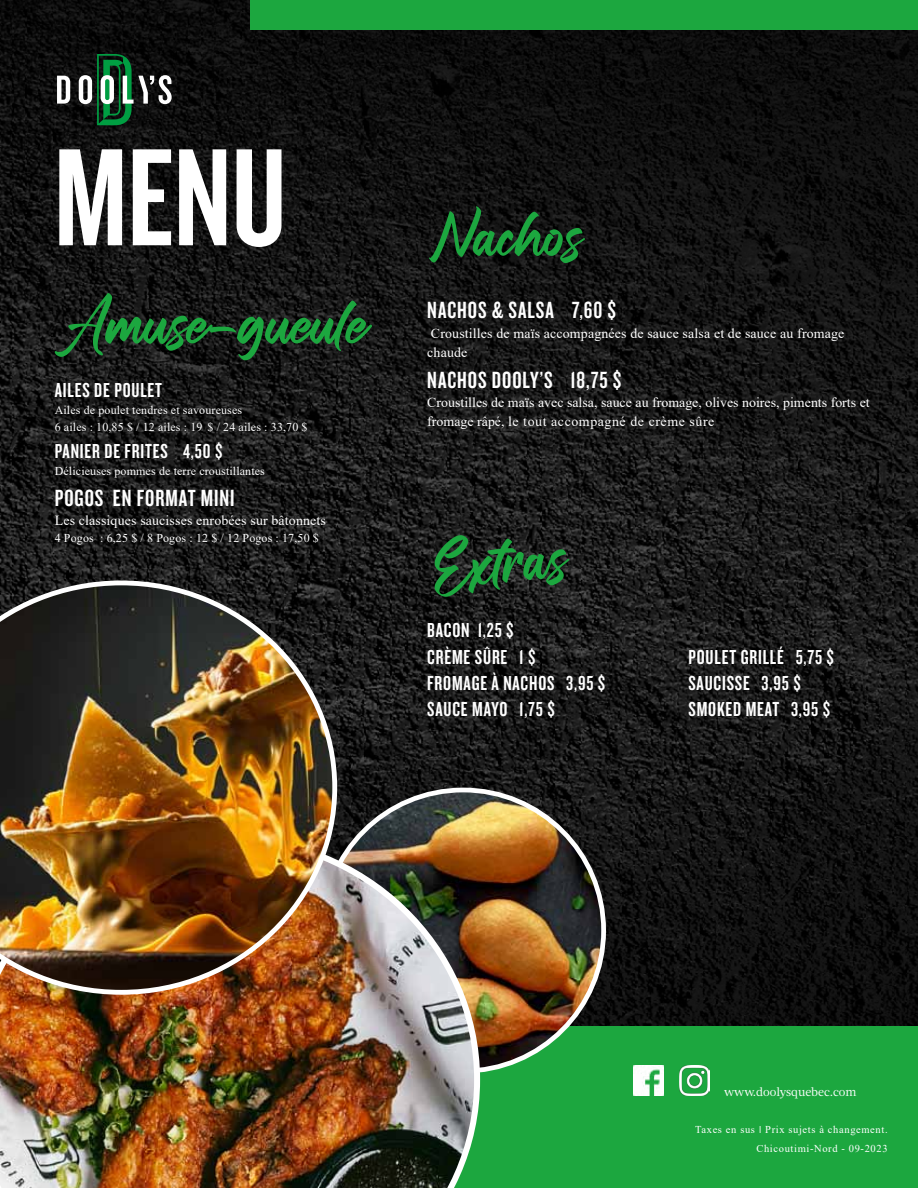
<style>
.page{position:relative;width:918px;height:1188px;background:#fff}
.page>*{position:absolute;margin:0;border:0;box-sizing:border-box;transform-origin:0 0}
.t1{font:144px "Knockout HTF48 Featherweight";color:#fff}
.t2{font:54px "Fallinlove";letter-spacing:.01em;color:#1ca73f}
.t3{font:24.3px "Knockout HTF48 Featherweight";letter-spacing:.04em;color:#fff}
.t4{font:21px/26.2px "Knockout HTF48 Featherweight";letter-spacing:.04em;color:#fff}
.t5{font:13.95px/19.2px "Times New Roman";letter-spacing:.01em;color:#fff}
.t6{font:12px/17.2px "Times New Roman";letter-spacing:.01em;color:#fff}
.t7{font:12px "Acta";letter-spacing:-.005em;color:#fff}
.t8{font:10.5px/19.4px "Times New Roman";letter-spacing:.06em;color:#fff;text-align:right}
.s1{font-family:"Knockout 27 Junior Bantamwt"}
</style>
<div class="page">
<img style="left:0;top:0;width:918px;height:1026px">
<div style="left:0;top:1026px;width:918px;height:162px;background:#1ca73f"></div>
<svg style="left:57px;top:76px;width:13px;height:28px"></svg>
<svg style="left:79px;top:54px;width:93px;height:71px;background:#314a3c"></svg>
<div style="left:250px;top:0;width:668px;height:29px;background:#1ca73f"></div>
<img style="left:633px;top:1066px;width:30px;height:30px">
<img style="left:680px;top:1066px;width:29px;height:30px">
<img style="left:323px;top:790px;width:281px;height:281px;border-radius:141px">
<img style="left:0;top:835px;width:480px;height:353px">
<img style="left:0;top:581px;width:337px;height:414px">
<h1 class="t1" style="left:54px;top:125px;width:224px">MENU</h1>
<h2 class="t2" style="left:55px;top:293px;width:312px">Amuse-gueule</h2>
<h3 class="t4" style="left:55px;top:378px;width:109px">AILES DE POULET</h3>
<p class="t6" style="left:55px;top:401px;width:254px">Ailes de poulet tendres et savoureuses<br>6 ailes : 10,85 $ / 12 ailes : 19 $ / 24 ailes : 33,70 $</p>
<h3 class="t4" style="left:55px;top:438px;width:94px">PANIER DE FRITES</h3>
<h3 class="t4" style="left:183px;top:438px;width:41px">4,50 $</h3>
<p class="t6" style="left:55px;top:462px;width:212px">Délicieuses pommes de terre croustillantes</p>
<h3 class="t3" style="left:55px;top:486px;width:180px">POGOS EN FORMAT MINI</h3>
<p class="t5" style="left:55px;top:510px;width:273px">Les classiques saucisses enrobées sur bâtonnets</p>
<p class="t6" style="left:55px;top:529px;width:266px">4 Pogos : 6,25 $ / 8 Pogos : 12 $ / 12 Pogos : 17,50 $</p>
<h2 class="t2" style="left:427px;top:206px;width:155px">Nachos</h2>
<h3 class="t3" style="left:427px;top:298px;width:190px">NACHOS &amp; SALSA 7,60 $</h3>
<p class="t5" style="left:427px;top:323px;width:419px">Croustilles de maïs accompagnées de sauce salsa et de sauce au fromage chaude</p>
<h3 class="t3" style="left:427px;top:368px;width:196px">NACHOS DOOLY’S 18,75 $</h3>
<p class="t5" style="left:427px;top:392px;width:444px">Croustilles de maïs avec salsa, sauce au fromage, olives noires, piments forts et fromage râpé, le tout accompagné de crème sûre</p>
<h2 class="t2" style="left:428px;top:538px;width:136px;rotate:-5deg">Extras</h2>
<h3 class="t4" style="left:427px;top:618px;width:110px">BACON 1,25 $<br>CRÈME SÛRE 1 $<br>FROMAGE À NACH</h3>
<h3 class="t4" style="left:427px;top:670px;width:180px;text-indent:111px">OS 3,95 $<br>SAUCE MAYO 1,75 $</h3>
<h3 class="t4" style="left:688px;top:644px;width:147px">POULET GRILLÉ 5,75 $<br>SAUCISSE 3,95 $<br>SMOKED MEAT 3,95 $</h3>
<p class="t7" style="left:724px;top:1084px;width:134px">www.doolysquebec.com</p>
<p class="t8" style="left:695px;top:1119px;width:194px">Taxes en sus <span class="s1">I</span> Prix sujets à changement.<br>Chicoutimi-Nord - 09-2023</p>
</div>
